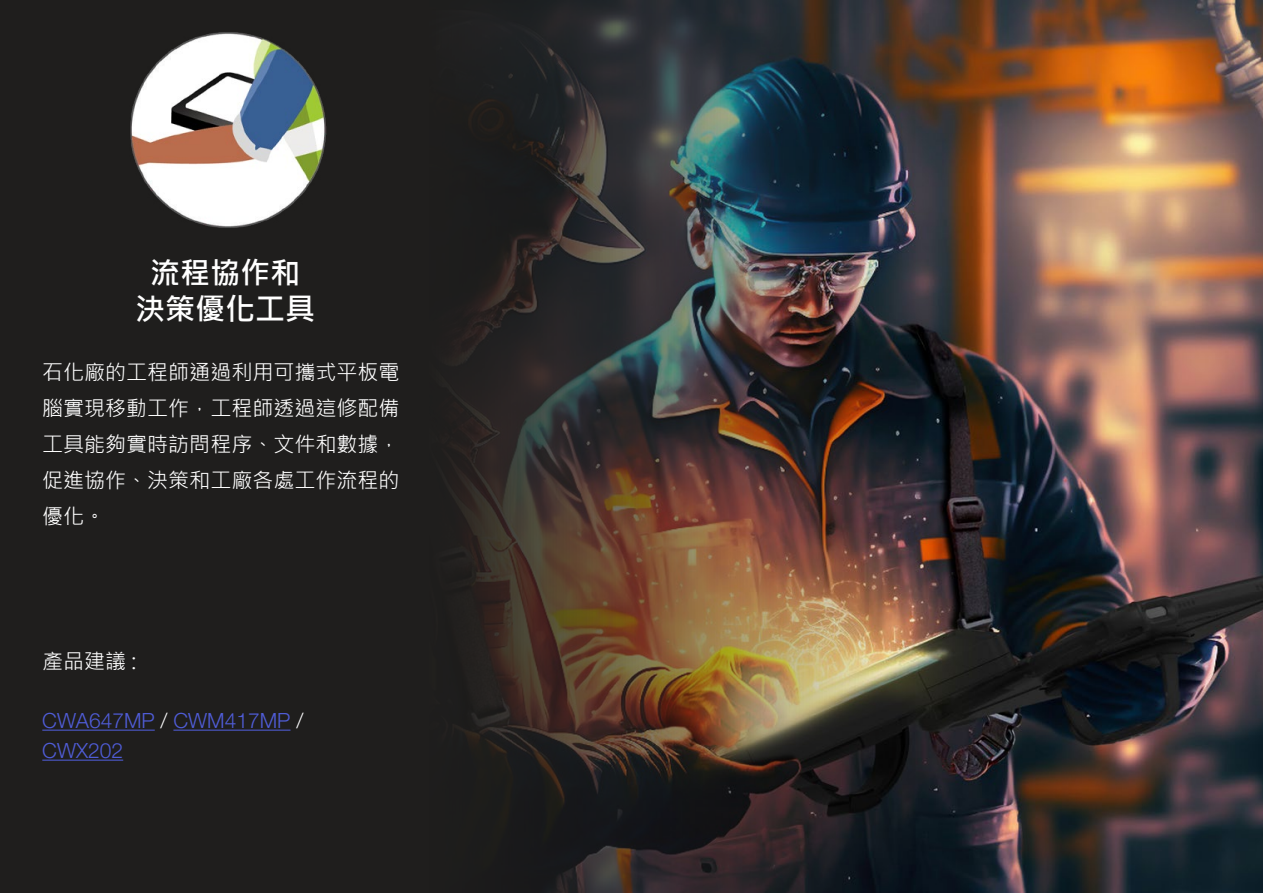
<style>
.page{position:relative;width:1263px;height:893px;background:#1f1e1d}
.page>*{position:absolute;margin:0;border:0;box-sizing:border-box;transform-origin:0 0}
.t1{font:700 30px/36px "Microsoft Jheng Hei";color:#fff;text-align:center}
.t2{font:21px/36px "Microsoft Jheng Hei";color:#fff;text-align:justify}
.t3{font:300 21px/30px "Helvetica Neue LT Std";color:#4f5cd6}
.s1{color:#fff}
</style>
<div class="page">
<img style="left:130px;top:32px;width:197px;height:196px">
<img style="left:452px;top:0;width:811px;height:893px">
<hr style="left:42px;top:730px;width:113px;height:1px;background:#4f5cd6">
<hr style="left:173px;top:730px;width:117px;height:1px;background:#4f5cd6">
<hr style="left:42px;top:760px;width:81px;height:1px;background:#4f5cd6">
<h1 class="t1" style="left:135px;top:255px;width:181px">流程協作和決策優化工具</h1>
<p class="t2" style="left:42px;top:354px;width:359px">石化廠的工程師通過利用可攜式平板電腦實現移動工作，工程師透過這修配備工具能夠實時訪問程序、文件和數據，促進協作、決策和工廠各處工作流程的優化。</p>
<p class="t2" style="left:42px;top:644px;width:96px">產品建議 :</p>
<p class="t3" style="left:42px;top:705px;width:263px">CWA647MP <span class="s1">/</span> CWM417MP <span class="s1">/<br></span>CWX202</p>
</div>
